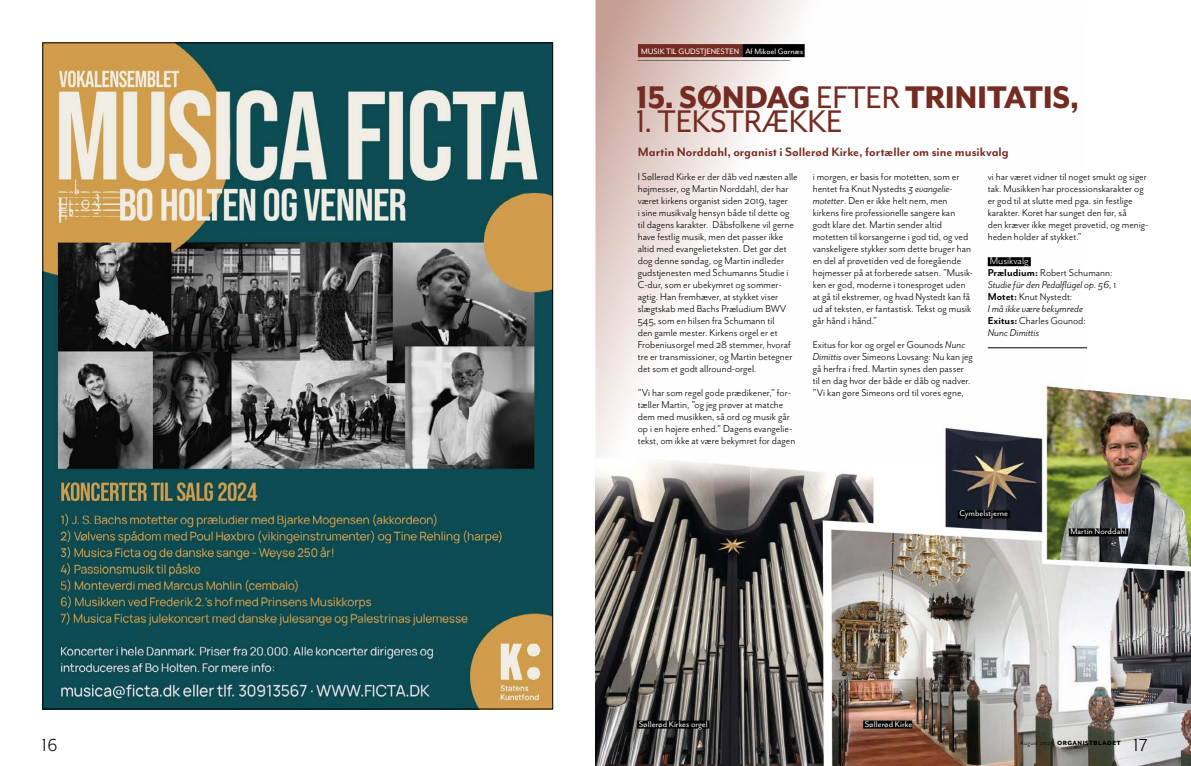
<style>
.page{position:relative;width:1191px;height:766px;background:#fff}
.page>*{position:absolute;margin:0;border:0;box-sizing:border-box;transform-origin:0 0}
.t1{font:800 36px "Mr Eaves Mod OT";letter-spacing:-.01em;color:#742b21;scale:.96 1}
.t2{font:36px "Mr Eaves Mod OT";letter-spacing:-.01em;color:#742b21;scale:.96 1}
.t3{font:20px "Mr Eaves San OT";color:#000}
.t4{font:700 14px "Mr Eaves Mod OT";color:#742b21}
.t5{font:11.5px/12px "Mr Eaves San OT";color:#000}
.t6{font:italic 11.5px/12px "Mr Eaves San OT";color:#000}
.t7{font:9.5px "Mr Eaves San OT";color:#fff}
.t8{font:700 9px "Mr Eaves Mod OT";color:#000}
.t9{font:9px "Mr Eaves Mod OT";color:#fff}
.t10{font:800 7px "Mr Eaves Mod OT";letter-spacing:.07em;color:#000}
.s1{font-weight:400}
.s2{font-style:italic}
.s3{font-style:normal;color:#fff}
.s4{font-weight:700;font-style:normal}
.s5{font-style:normal}
.s6{font-family:"Mr Eaves San OT";font-weight:400}
</style>
<div class="page">
<img style="left:595px;top:348px;width:596px;height:417px">
<svg style="left:595px;top:0;width:490px;height:458px"></svg>
<div style="left:638px;top:44px;width:104px;height:13px;background:#742b21"></div>
<div style="left:742px;top:44px;width:62px;height:13px;background:#000"></div>
<div style="left:637px;top:720px;width:72px;height:8px;background:#000"></div>
<img style="left:45px;top:45px;width:506px;height:662px">
<div style="left:957px;top:510px;width:52px;height:8px;background:#000"></div>
<div style="left:863px;top:720px;width:49px;height:8px;background:#000"></div>
<div style="left:987px;top:257px;width:43px;height:9px;background:#000"></div>
<hr style="left:987px;top:347px;width:100px;height:1px;background:#000">
<div style="left:1068px;top:528px;width:60px;height:8px;background:#000"></div>
<p class="t9" style="left:641px;top:46px;width:164px">MUSIK TIL GUDSTJENESTEN Af Mikael Garnæs</p>
<p class="t8" style="left:638px;top:53px;width:154px">_________________________________________________</p>
<h1 class="t1" style="left:636px;top:78px;width:463px">15. SØNDAG <span class="s1">EFTER</span> TRINITATIS,</h1>
<h1 class="t2" style="left:636px;top:102px;width:217px">1. TEKSTRÆKKE</h1>
<p class="t4" style="left:638px;top:144px;width:372px">Martin Norddahl, organist i Søllerød Kirke, fortæller om sine musikvalg</p>
<p class="t5" style="left:638px;top:171px;width:161px">I Søllerød Kirke er der dåb ved næsten alle højmesser, og Martin Norddahl, der har været kirkens organist siden 2019, tager<br>i sine musikvalg hensyn både til dette og til dagens karakter. Dåbsfolkene vil gerne have festlig musik, men det passer ikke altid med evangelieteksten. Det gør det dog denne søndag, og Martin indleder gudstjenesten med Schumanns Studie i C-dur, som er ubekymret og sommer&shy;agtig. Han fremhæver, at stykket viser slægtskab med Bachs Præludium BWV 545, som en hilsen fra Schumann til<br>den gamle mester. Kirkens orgel er et Frobeniusorgel med 28 stemmer, hvoraf tre er transmissioner, og Martin betegner det som et godt allround-orgel.</p>
<p class="t5" style="left:638px;top:387px;width:159px">”Vi har som regel gode prædikener,” for&shy;tæller Martin, ”og jeg prøver at matche dem med musikken, så ord og musik går op i en højere enhed.” Dagens evangelie&shy;tekst, om ikke at være bekymret for dagen</p>
<p class="t5" style="left:812px;top:171px;width:162px">i morgen, er basis for motetten, som er hentet fra Knut Nystedts <span class="s2">3 evangelie&shy;motetter</span>. Den er ikke helt nem, men kirkens fire professionelle sangere kan godt klare det. Martin sender altid motetten til korsangerne i god tid, og ved vanskeligere stykker som dette bruger han en del af prøvetiden ved de foregående højmesser på at forberede satsen. ”Musik&shy;ken er god, moderne i tonesproget uden at gå til ekstremer, og hvad Nystedt kan få ud af teksten, er fantastisk. Tekst og musik går hånd i hånd.”</p>
<p class="t5" style="left:812px;top:339px;width:162px">Exitus for kor og orgel er Gounods <span class="s2">Nunc Dimittis</span> over Simeons Lovsang: Nu kan jeg gå herfra i fred. Martin synes den passer til en dag hvor der både er dåb og nadver. ”Vi kan gøre Simeons ord til vores egne,</p>
<p class="t5" style="left:987px;top:171px;width:162px">vi har været vidner til noget smukt og siger tak. Musikken har processionskarakter og er god til at slutte med pga. sin festlige karakter. Koret har sunget den før, så<br>den kræver ikke meget prøvetid, og menig&shy;heden holder af stykket.”</p>
<p class="t6" style="left:987px;top:255px;width:130px"><span class="s3">Musikvalg<br></span><span class="s4">Præludium:</span> <span class="s5">Robert Schumann:<br></span>Studie für den Pedalflügel op. 56<span class="s5">, 1<br></span><span class="s4">Motet:</span> <span class="s5">Knut Nystedt:<br></span>I må ikke være bekymrede<br><span class="s4">Exitus:</span> <span class="s5">Charles Gounod:<br></span>Nunc Dimittis</p>
<p class="t7" style="left:959px;top:508px;width:50px">Cymbelstjerne</p>
<p class="t7" style="left:1070px;top:526px;width:58px">Martin Norddahl</p>
<p class="t7" style="left:639px;top:718px;width:71px">Søllerød Kirkes orgel</p>
<p class="t7" style="left:865px;top:718px;width:49px">Søllerød Kirke</p>
<h2 class="t3" style="left:42px;top:733px;width:17px">16</h2>
<h2 class="t3" style="left:1133px;top:733px;width:16px">17</h2>
<p class="t10" style="left:1019px;top:738px;width:102px"><span class="s6">August 2023</span> ORGANISTBLADET</p>
</div>
